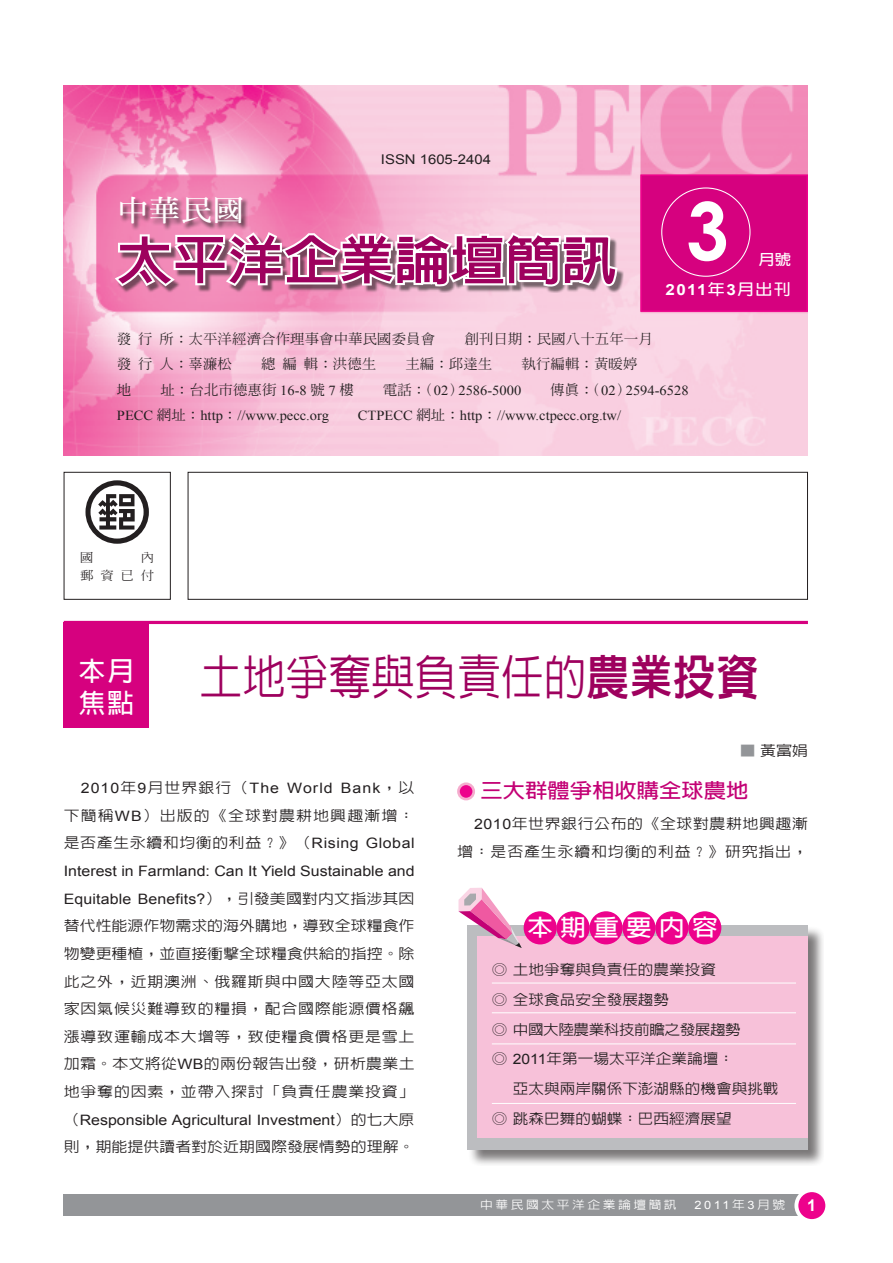
<style>
.page{position:relative;width:893px;height:1263px;background:#fff}
.page>*{position:absolute;margin:0;border:0;box-sizing:border-box;transform-origin:0 0}
.t1{font:700 79.65px "Century Gothic";color:#fff;scale:.95 1}
.t2{font:800 52.65px "AR Hei B5";color:#9e015e;scale:1.06 1}
.大標{font:500 47.85px "AR Hei B5";color:#9e015e;scale:.9 1}
.t3{font:700 28.65px "AR Ming B5";color:#fff;scale:1.11 1}
.大標-2{font:700 26.55px/32px "AR Hei B5";color:#fff}
.中標{font:700 22.95px "AR Hei B5";letter-spacing:.29em;color:#fff;scale:1.11 1}
.中標-2{font:700 20.1px "AR Hei B5";color:#c30175;scale:1.11 1}
.t4{font:700 16.2px "Arial";color:#fff}
.t5{font:700 15.3px "Arial";color:#fff;scale:1.11 1}
.t6{font:700 14.7px "AR Hei B5";color:#fff;scale:1.11 1}
.內文{font:500 14.4px/27.6px "AR Hei B5";color:#231f20;text-align:justify;scale:1.11 1}
.內文-2{font:500 14.4px "AR Hei B5";color:#231f20;scale:1.09 1}
.內文-3{font:500 14.4px/27.6px "AR Hei B5";letter-spacing:.035em;color:#231f20;text-align:right;scale:1.11 1}
.內文-4{font:500 14.4px "AR Hei B5";letter-spacing:-.03em;color:#231f20;scale:1.09 1}
.作者{font:500 14.4px "AR Hei B5";color:#231f20;scale:1.11 1}
.t7{font:13.8px "Times New Roman";color:#231f20;scale:1.05 1}
.t8{font:500 13.8px "AR Ming B5";color:#231f20;scale:1.05 1}
.t9{font:13.35px "Arial";color:#231f20;scale:1.11 1}
.t10{font:500 12.15px/18px "AR Ming B5";color:#231f20;text-align:right;scale:1.11 1}
.t11{font:500 11.55px "AR Hei B5";letter-spacing:.2em;color:#fff;scale:1.11 1}
.t12{font:11.55px "Arial";color:#fff;scale:1.11 1}
.s1{font-family:"AR Hei B5"}
.s2{font-family:"Times New Roman";font-weight:400}
.s3{font-family:"AR Ming B5";font-weight:500}
.s4{font-weight:800}
.s5{color:#939598}
.s6{font-family:"Arial";font-weight:400}
.s7{font-family:"AR Hei B5";font-weight:500}
</style>
<div class="page">
<div style="left:64px;top:622px;width:85px;height:106px;background:#d6017f"></div>
<img style="left:64px;top:85px;width:744px;height:370px">
<div style="left:640px;top:175px;width:168px;height:137px;background:#d6017f;border:2px solid #ed028c"></div>
<div style="left:120px;top:196px;width:130px;height:34px;background:#231f20;opacity:.85"></div>
<svg style="left:111px;top:229px;width:509px;height:97px"></svg>
<div style="left:188px;top:472px;width:620px;height:128px;border:1px solid #231f20"></div>
<div style="left:64px;top:472px;width:107px;height:128px;border:1px solid #231f20"></div>
<svg style="left:85px;top:480px;width:64px;height:64px"></svg>
<div style="left:467px;top:925px;width:357px;height:241px;background:#231f20;opacity:.6"></div>
<div style="left:468px;top:926px;width:340px;height:224px;background:#bcbdc0"></div>
<div style="left:477px;top:936px;width:331px;height:202px;background:#f7c1d9"></div>
<div style="left:524px;top:911px;width:33px;height:33px;background:#ed028c;border-radius:50%"></div>
<div style="left:557px;top:911px;width:33px;height:33px;background:#ed028c;border-radius:50%"></div>
<div style="left:589px;top:911px;width:34px;height:33px;background:#ed028c;border-radius:50%"></div>
<div style="left:622px;top:911px;width:33px;height:33px;background:#ed028c;border-radius:50%"></div>
<div style="left:655px;top:911px;width:33px;height:33px;background:#ed028c;border-radius:50%"></div>
<div style="left:688px;top:911px;width:33px;height:33px;background:#ed028c;border-radius:50%"></div>
<hr style="left:492px;top:983px;width:304px;height:1px;background:#fff">
<hr style="left:492px;top:1012px;width:304px;height:1px;background:#fff">
<hr style="left:492px;top:1044px;width:304px;height:1px;background:#fff">
<hr style="left:492px;top:1103px;width:304px;height:1px;background:#fff">
<svg style="left:458px;top:888px;width:64px;height:60px"></svg>
<hr style="left:64px;top:621px;width:744px;height:3px;background:#d6017f">
<div style="left:458px;top:784px;width:16px;height:15px;background:#ed028c;border-radius:50%"></div>
<div style="left:457px;top:782px;width:18px;height:18px;border:3px solid #f5adce;border-radius:50%"></div>
<div style="left:64px;top:1194px;width:744px;height:21px;background:#939598"></div>
<div style="left:796px;top:1190px;width:31px;height:31px;background:#ed028c;border-radius:50%"></div>
<div style="left:794px;top:1188px;width:35px;height:35px;border:4px solid #fff;border-radius:50%"></div>
<p class="t9" style="left:381px;top:151px;width:101px">ISSN 1605-2404</p>
<p class="t3" style="left:117px;top:196px;width:116px">中華民國</p>
<p class="t2" style="left:117px;top:234px;width:473px">太平洋企業論壇簡訊</p>
<p class="t1" style="left:686px;top:181px;width:46px">3</p>
<p class="t6" style="left:758px;top:252px;width:31px">月號</p>
<p class="t5" style="left:666px;top:279px;width:114px">2011<span class="s1">年</span>3<span class="s1">月出刊</span></p>
<p class="t8" style="left:117px;top:332px;width:305px">發行所：太平洋經濟合作理事會中華民國委員會</p>
<p class="t8" style="left:464px;top:332px;width:181px">創刊日期：民國八十五年一月</p>
<p class="t8" style="left:117px;top:357px;width:111px">發行人：辜濂松</p>
<p class="t8" style="left:261px;top:357px;width:111px">總編輯：洪德生</p>
<p class="t8" style="left:405px;top:357px;width:84px">主編：邱達生</p>
<p class="t8" style="left:521px;top:357px;width:112px">執行編輯：黃暖婷</p>
<p class="t8" style="left:117px;top:383px;width:15px">地</p>
<p class="t8" style="left:160px;top:383px;width:186px">址：台北市德惠街 <span class="s2">16-8</span> 號 <span class="s2">7</span> 樓</p>
<p class="t7" style="left:383px;top:381px;width:133px"><span class="s3">電話：（</span>02<span class="s3">）</span>2586-5000</p>
<p class="t7" style="left:550px;top:381px;width:133px"><span class="s3">傳真：（</span>02<span class="s3">）</span>2594-6528</p>
<p class="t7" style="left:117px;top:406px;width:203px">PECC <span class="s3">網址：</span>http<span class="s3">：</span>//www.pecc.org</p>
<p class="t7" style="left:358px;top:406px;width:252px">CTPECC <span class="s3">網址：</span>http<span class="s3">：</span>//www.ctpecc.org.tw/</p>
<p class="t10" style="left:80px;top:549px;width:68px">內<br>郵 資 已 付</p>
<p class="t10" style="left:80px;top:549px;width:14px">國</p>
<p class="大標-2" style="left:79px;top:654px;width:57px">本月焦點</p>
<p class="大標" style="left:199px;top:653px;width:623px">土地爭奪與負責任的<span class="s4">農業投資</span></p>
<p class="作者" style="left:740px;top:743px;width:63px"><span class="s5">■</span> 黃富娟</p>
<p class="內文" style="left:64px;top:774px;width:318px;text-indent:17px"><span class="s6">2010</span>年<span class="s6">9</span>月世界銀行（<span class="s6">The World Bank</span>，以下簡稱<span class="s6">WB</span>）出版的《全球對農耕地興趣漸增：是否產生永續和均衡的利益？》（<span class="s6">Rising Global Interest in Farmland: Can It Yield Sustainable and Equitable Benefits?</span>），引發美國對內文指涉其因替代性能源作物需求的海外購地，導致全球糧食作物變更種植，並直接衝擊全球糧食供給的指控。除此之外，近期澳洲、俄羅斯與中國大陸等亞太國家因氣候災難導致的糧損，配合國際能源價格飆漲導致運輸成本大增等，致使糧食價格更是雪上加霜。本文將從<span class="s6">WB</span>的兩份報告出發，研析農業土地爭奪的因素，並帶入探討「負責任農業投資」（<span class="s6">Responsible Agricultural Investment</span>）的七大原則，期能提供讀者對於近期國際發展情勢的理解。</p>
<p class="中標-2" style="left:480px;top:781px;width:243px">三大群體爭相收購全球農地</p>
<p class="內文-3" style="left:457px;top:810px;width:318px"><span class="s6">2010</span>年世界銀行公布的《全球對農耕地興趣漸增：是否產生永續和均衡的利益？》研究指出，</p>
<p class="中標" style="left:527px;top:916px;width:173px">本期重要內容</p>
<p class="內文-2" style="left:492px;top:962px;width:207px">◎ 土地爭奪與負責任的農業投資</p>
<p class="內文-2" style="left:492px;top:992px;width:164px">◎ 全球食品安全發展趨勢</p>
<p class="內文-4" style="left:492px;top:1022px;width:230px">◎ 中國大陸農業科技前瞻之發展趨勢</p>
<p class="內文-2" style="left:492px;top:1052px;width:224px">◎ <span class="s6">2011</span>年第一場太平洋企業論壇：</p>
<p class="內文-2" style="left:513px;top:1081px;width:245px">亞太與兩岸關係下澎湖縣的機會與挑戰</p>
<p class="內文-2" style="left:492px;top:1111px;width:222px">◎ 跳森巴舞的蝴蝶：巴西經濟展望</p>
<p class="t11" style="left:480px;top:1198px;width:178px">中華民國太平洋企業論壇簡訊</p>
<p class="t12" style="left:695px;top:1197px;width:83px">2011<span class="s7">年</span>3<span class="s7">月號</span></p>
<p class="t4" style="left:807px;top:1195px;width:11px">1</p>
</div>
